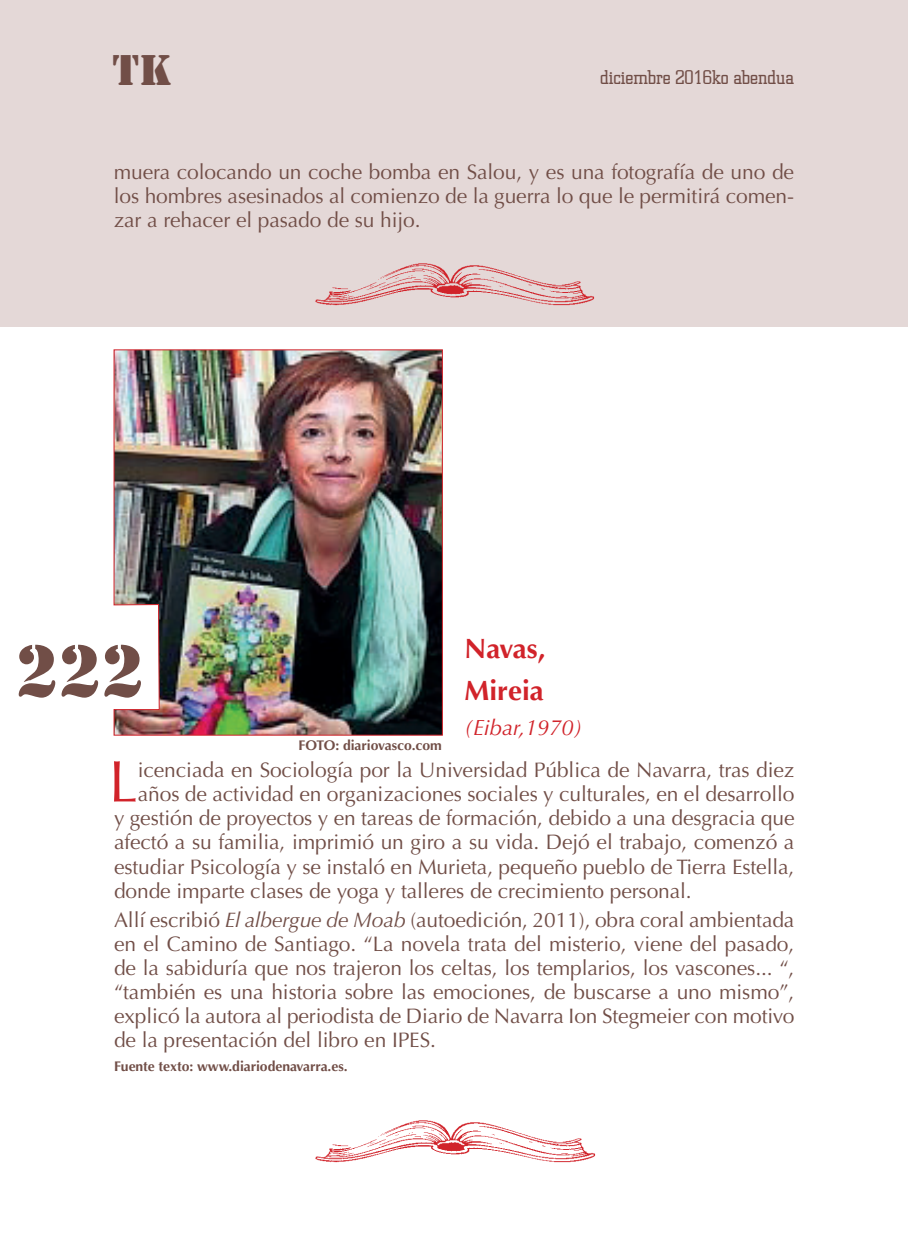
<style>
.page{position:relative;width:908px;height:1249px;background:#fff}
.page>*{position:absolute;margin:0;border:0;box-sizing:border-box;transform-origin:0 0}
.t1{font:68px "Stencil";color:#714e47}
.PARRAFO_PRIMERO{font:58.8px "Optima";color:#d1232a}
.t2{font:40px "Stencil";color:#714e47}
.AUTOR{font:700 28px "Optima";color:#d1232a}
.FECHA_DE_NACIMIENTO{font:italic 22px "Optima";color:#d1232a}
.CUERPO_LIBRO{font:21px/24px "Optima";letter-spacing:-.005em;color:#714e47;text-align:justify}
.PARRAFO_PRIMERO-2{font:21px "Optima";letter-spacing:-.005em;color:#714e47}
.t3{font:300 20px "Square Slabserif 711 BT";color:#714e47}
.CUERPO_LIBRO-2{font:700 14px "Optima";letter-spacing:-.005em;color:#714e47}
.s1{font-style:italic}
</style>
<div class="page">
<div style="left:0;top:0;width:907px;height:326px;background:#e4d8d7"></div>
<img style="left:114px;top:349px;width:329px;height:386px">
<img style="left:315px;top:263px;width:280px;height:43px">
<img style="left:315px;top:1120px;width:281px;height:43px">
<p class="t2" style="left:112px;top:45px;width:61px">TK</p>
<p class="t3" style="left:600px;top:64px;width:196px">diciembre 2016ko abendua</p>
<p class="CUERPO_LIBRO" style="left:114px;top:160px;width:682px">muera colocando un coche bomba en Salou, y es una fotografía de uno de los hombres asesinados al comienzo de la guerra lo que le permitirá comen&shy;zar a rehacer el pasado de su hijo.</p>
<h1 class="t1" style="left:15px;top:627px;width:130px">222</h1>
<p class="CUERPO_LIBRO-2" style="left:299px;top:736px;width:145px">FOTO: diariovasco.com</p>
<p class="AUTOR" style="left:465px;top:631px;width:82px">Navas,</p>
<p class="AUTOR" style="left:465px;top:674px;width:81px">Mireia</p>
<p class="FECHA_DE_NACIMIENTO" style="left:465px;top:714px;width:119px">(Eibar,1970)</p>
<p class="PARRAFO_PRIMERO" style="left:109px;top:747px;width:31px">L</p>
<p class="PARRAFO_PRIMERO-2" style="left:138px;top:758px;width:658px">icenciada en Sociología por la Universidad Pública de Navarra, tras diez</p>
<p class="PARRAFO_PRIMERO-2" style="left:138px;top:782px;width:658px">años de actividad en organizaciones sociales y culturales, en el desarrollo</p>
<p class="PARRAFO_PRIMERO-2" style="left:114px;top:806px;width:682px">y gestión de proyectos y en tareas de formación, debido a una desgracia que</p>
<p class="PARRAFO_PRIMERO-2" style="left:114px;top:830px;width:682px">afectó a su familia, imprimió un giro a su vida. Dejó el trabajo, comenzó a</p>
<p class="PARRAFO_PRIMERO-2" style="left:114px;top:854px;width:682px">estudiar Psicología y se instaló en Murieta, pequeño pueblo de Tierra Estella,</p>
<p class="PARRAFO_PRIMERO-2" style="left:114px;top:878px;width:579px">donde imparte clases de yoga y talleres de crecimiento personal.</p>
<p class="CUERPO_LIBRO" style="left:114px;top:908px;width:682px">Allí escribió <span class="s1">El albergue de Moab</span> (autoedición, 2011), obra coral ambientada en el Camino de Santiago. “La novela trata del misterio, viene del pasado, de la sabiduría que nos trajeron los celtas, los templarios, los vascones... “, “también es una historia sobre las emociones, de buscarse a uno mismo”, explicó la autora al periodista de Diario de Navarra Ion Stegmeier con motivo de la presentación del libro en IPES.</p>
<p class="CUERPO_LIBRO-2" style="left:114px;top:1058px;width:235px">Fuente texto: www.diariodenavarra.es.</p>
</div>
